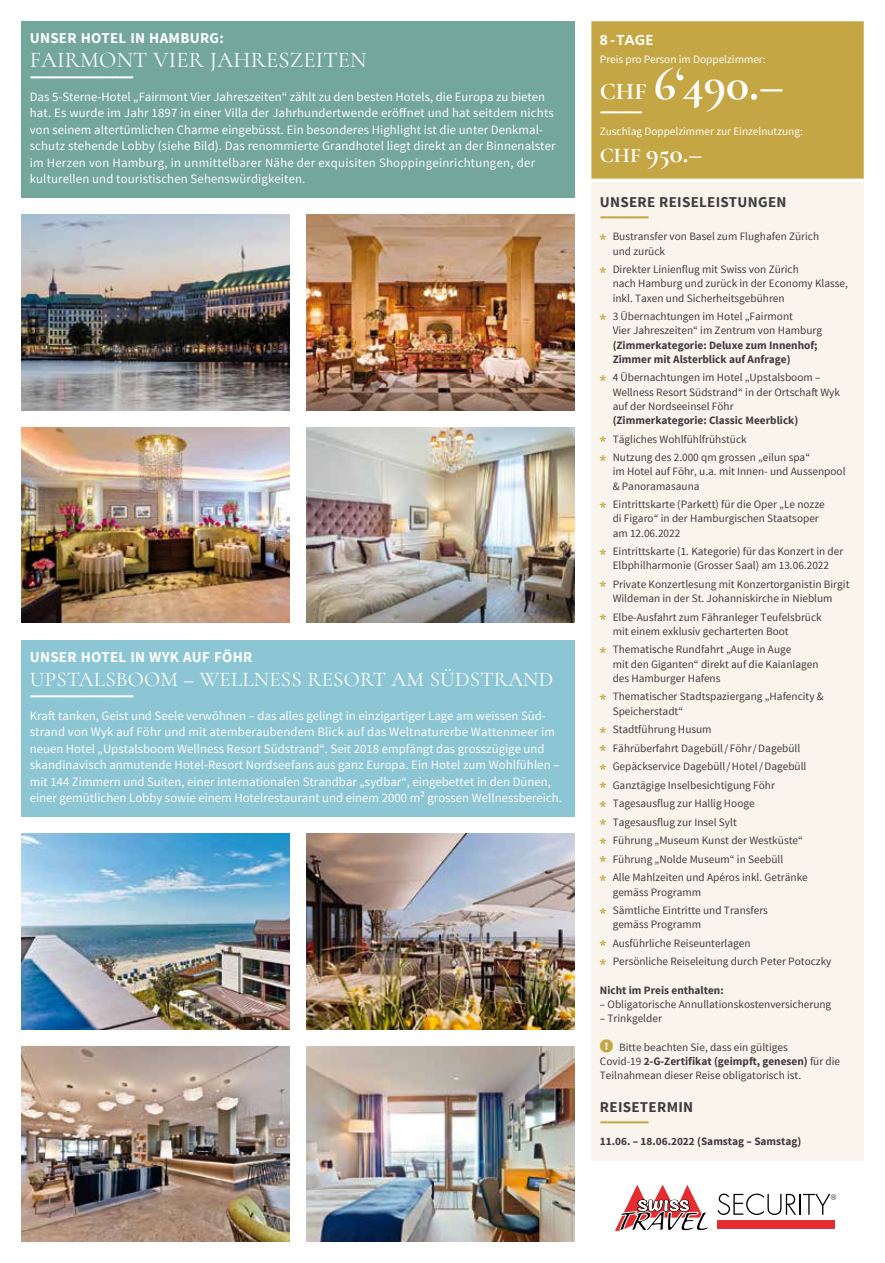
<style>
.page{position:relative;width:885px;height:1263px;background:#fff}
.page>*{position:absolute;margin:0;border:0;box-sizing:border-box;transform-origin:0 0}
.t1{font:700 48px "Cormorant";color:#fff}
.t2{font:700 27px "Cormorant";color:#fff}
.t3{font:22.5px "Cormorant";letter-spacing:.01em;color:#fff}
.t4{font:21px "Cormorant";letter-spacing:.01em;color:#fff}
.t5{font:900 18px "Source Sans Pro";color:#fff}
.t6{font:900 18px "Source Sans Pro";color:#c5a644}
.t7{font:700 15px "Source Sans Pro";letter-spacing:.02em;color:#fff}
.t8{font:700 15px "Source Sans Pro";letter-spacing:.02em;color:#3e3d40}
.t9{font:700 15px "Frutiger";color:#fff}
.t10{font:12.75px/16.5px "Source Sans Pro";letter-spacing:.005em;color:#fff}
.t11{font:11.25px/14.2px "Source Sans Pro";color:#3e3d40}
.t12{font:700 11.25px/14.2px "Source Sans Pro";color:#3e3d40}
.t13{font:11.25px "Source Sans Pro";color:#fff}
.s1{font-size:24px}
.s2{font-size:21px}
.s3{font-family:"Source Serif Pro";font-weight:700;font-size:15px;color:#c5a644}
.s4{font-weight:700}
.s5{color:#c5a644}
</style>
<div class="page">
<div style="left:591px;top:183px;width:272px;height:978px;background:#f9f5ec"></div>
<div style="left:591px;top:21px;width:272px;height:158px;background:#c5a644;border:2px solid #c5a644"></div>
<svg style="left:615px;top:1184px;width:94px;height:47px"></svg>
<svg style="left:717px;top:1193px;width:119px;height:36px"></svg>
<img style="left:306px;top:215px;width:268px;height:195px">
<img style="left:306px;top:833px;width:268px;height:196px">
<img style="left:21px;top:215px;width:268px;height:195px">
<img style="left:21px;top:833px;width:268px;height:196px">
<img style="left:306px;top:427px;width:268px;height:196px">
<img style="left:21px;top:1046px;width:268px;height:196px">
<img style="left:21px;top:427px;width:268px;height:196px">
<img style="left:306px;top:1046px;width:268px;height:196px">
<div style="left:21px;top:640px;width:553px;height:176px;background:#8cc6d4"></div>
<div style="left:21px;top:21px;width:553px;height:177px;background:#73a79c"></div>
<h3 class="t7" style="left:30px;top:29px;width:196px">UNSER HOTEL IN HAMBURG:</h3>
<h3 class="t3" style="left:30px;top:46px;width:338px">FAIRMONT VIER JAHRESZEITEN</h3>
<h3 class="t5" style="left:30px;top:64px;width:106px">–––––––––––––––</h3>
<p class="t10" style="left:30px;top:89px;width:527px">Das 5-Sterne-Hotel „Fairmont Vier Jahreszeiten“ zählt zu den besten Hotels, die Europa zu bieten hat. Es wurde im Jahr 1897 in einer Villa der Jahrhundertwende eröffnet und hat seitdem nichts von seinem altertümlichen Charme eingebüsst. Ein besonderes Highlight ist die unter Denkmal&shy;schutz stehende Lobby (siehe Bild). Das renommierte Grandhotel liegt direkt an der Binnenalster im Herzen von Hamburg, in unmittelbarer Nähe der exquisiten Shoppingeinrichtungen, der kulturellen und touristischen Sehenswürdigkeiten.</p>
<h3 class="t7" style="left:30px;top:647px;width:224px">UNSER HOTEL IN WYK AUF FÖHR</h3>
<h3 class="t4" style="left:30px;top:666px;width:525px">UPSTALSBOOM – WELLNESS RESORT AM SÜDSTRAND</h3>
<h3 class="t5" style="left:30px;top:683px;width:106px">–––––––––––––––</h3>
<p class="t10" style="left:30px;top:707px;width:533px">Kraft tanken, Geist und Seele verwöhnen – das alles gelingt in einzigartiger Lage am weissen Süd&shy;strand von Wyk auf Föhr und mit atemberaubendem Blick auf das Weltnaturerbe Wattenmeer im neuen Hotel „Upstalsboom Wellness Resort Südstrand“. Seit 2018 empfängt das grosszügige und skandinavisch anmutende Hotel-Resort Nordseefans aus ganz Europa. Ein Hotel zum Wohlfühlen – mit 144 Zimmern und Suiten, einer internationalen Strandbar „sydbar“, eingebettet in den Dünen, einer gemütlichen Lobby sowie einem Hotelrestaurant und einem 2000 m² grossen Wellnessbereich.</p>
<h3 class="t9" style="left:600px;top:31px;width:55px">8 -TAGE</h3>
<p class="t13" style="left:600px;top:52px;width:167px">Preis pro Person im Doppelzimmer:</p>
<h1 class="t1" style="left:600px;top:54px;width:185px"><span class="s1">CHF</span> 6‘490.–</h1>
<h3 class="t5" style="left:600px;top:99px;width:44px">––––––</h3>
<p class="t13" style="left:600px;top:124px;width:204px">Zuschlag Doppelzimmer zur Einzelnutzung:</p>
<h2 class="t2" style="left:600px;top:137px;width:104px"><span class="s2">CHF</span> 950.–</h2>
<h3 class="t8" style="left:600px;top:192px;width:188px">UNSERE REISELEISTUNGEN</h3>
<h3 class="t6" style="left:600px;top:204px;width:51px">–––––––</h3>
<p class="t11" style="left:612px;top:230px;width:208px;text-indent:-13px"><span class="s3">*</span> Bustransfer von Basel zum Flughafen Zürich und zurück</p>
<p class="t11" style="left:612px;top:262px;width:237px;text-indent:-13px"><span class="s3">*</span> Direkter Linienflug mit Swiss von Zürich<br>nach Hamburg und zurück in der Economy Klasse, inkl. Taxen und Sicherheitsgebühren</p>
<p class="t11" style="left:612px;top:309px;width:211px;text-indent:-13px"><span class="s3">*</span> 3 Übernachtungen im Hotel „Fairmont<br>Vier Jahreszeiten“ im Zentrum von Hamburg</p>
<p class="t12" style="left:612px;top:338px;width:206px">(Zimmerkategorie: Deluxe zum Innenhof;<br>Zimmer mit Alsterblick auf Anfrage)</p>
<p class="t11" style="left:612px;top:371px;width:229px;text-indent:-13px"><span class="s3">*</span> 4 Übernachtungen im Hotel „Upstalsboom –<br>Wellness Resort Südstrand“ in der Ortschaft Wyk auf der Nordseeinsel Föhr</p>
<p class="t11" style="left:600px;top:411px;width:212px;line-height:18.5px;text-indent:13px"><span class="s4">(Zimmerkategorie: Classic Meerblick)<br></span><span class="s3">*</span> Tägliches Wohlfühlfrühstück<br><span class="s3">*</span> Nutzung des 2.000 qm grossen „eilun spa“</p>
<p class="t11" style="left:612px;top:465px;width:234px">im Hotel auf Föhr, u.a. mit Innen- und Aussenpool &amp; Panoramasauna</p>
<p class="t11" style="left:612px;top:497px;width:213px;text-indent:-13px"><span class="s3">*</span> Eintrittskarte (Parkett) für die Oper „Le nozze di Figaro“ in der Hamburgischen Staatsoper am 12.06.2022</p>
<p class="t11" style="left:600px;top:544px;width:245px;text-align:center"><span class="s3">*</span> Eintrittskarte (1. Kategorie) für das Konzert in der<br>Elbphilharmonie (Grosser Saal) am 13.06.2022</p>
<p class="t11" style="left:600px;top:577px;width:251px;text-align:center"><span class="s3">*</span> Private Konzertlesung mit Konzertorganistin Birgit<br>Wildeman in der St. Johanniskirche in Nieblum</p>
<p class="t11" style="left:612px;top:610px;width:210px;text-indent:-13px"><span class="s3">*</span> Elbe-Ausfahrt zum Fähranleger Teufelsbrück mit einem exklusiv gecharterten Boot</p>
<p class="t11" style="left:612px;top:643px;width:207px;text-indent:-13px"><span class="s3">*</span> Thematische Rundfahrt „Auge in Auge<br>mit den Giganten“ direkt auf die Kaianlagen des Hamburger Hafens</p>
<p class="t11" style="left:612px;top:690px;width:212px;text-indent:-13px"><span class="s3">*</span> Thematischer Stadtspaziergang „Hafencity &amp;<br>Speicherstadt“</p>
<p class="t11" style="left:600px;top:720px;width:209px;line-height:18.5px"><span class="s3">*</span> Stadtführung Husum<br><span class="s3">*</span> Fährüberfahrt Dagebüll/ Föhr/Dagebüll <span class="s3">*</span> Gepäckservice Dagebüll/Hotel/Dagebüll <span class="s3">*</span> Ganztägige Inselbesichtigung Föhr<br><span class="s3">*</span> Tagesausflug zur Hallig Hooge<br><span class="s3">*</span> Tagesausflug zur Insel Sylt<br><span class="s3">*</span> Führung „Museum Kunst der Westküste“ <span class="s3">*</span> Führung „Nolde Museum“ in Seebüll<br><span class="s3">*</span> Alle Mahlzeiten und Apéros inkl. Getränke</p>
<p class="t11" style="left:600px;top:883px;width:170px;line-height:18.5px;text-indent:13px">gemäss Programm<br><span class="s3">*</span> Sämtliche Eintritte und Transfers</p>
<p class="t11" style="left:600px;top:915px;width:233px;line-height:18.5px;text-indent:13px">gemäss Programm<br><span class="s3">*</span> Ausführliche Reiseunterlagen<br><span class="s3">*</span> Persönliche Reiseleitung durch Peter Potoczky</p>
<p class="t12" style="left:600px;top:983px;width:125px">Nicht im Preis enthalten:</p>
<p class="t11" style="left:600px;top:997px;width:233px">– Obligatorische Annullationskostenversicherung</p>
<p class="t11" style="left:600px;top:1011px;width:63px">– Trinkgelder</p>
<p class="t11" style="left:600px;top:1040px;width:242px"><span class="s5">●▼□■●</span> Bitte beachten Sie, dass ein gültiges<br>Covid-19 <span class="s4">2-G-Zertifikat (geimpft, genesen)</span> für die<br>Teilnahmean dieser Reise obligatorisch ist.</p>
<h3 class="t8" style="left:600px;top:1097px;width:95px">REISETERMIN</h3>
<h3 class="t6" style="left:600px;top:1109px;width:51px">–––––––</h3>
<p class="t12" style="left:600px;top:1135px;width:203px">11.06. – 18.06.2022 (Samstag – Samstag)</p>
</div>
